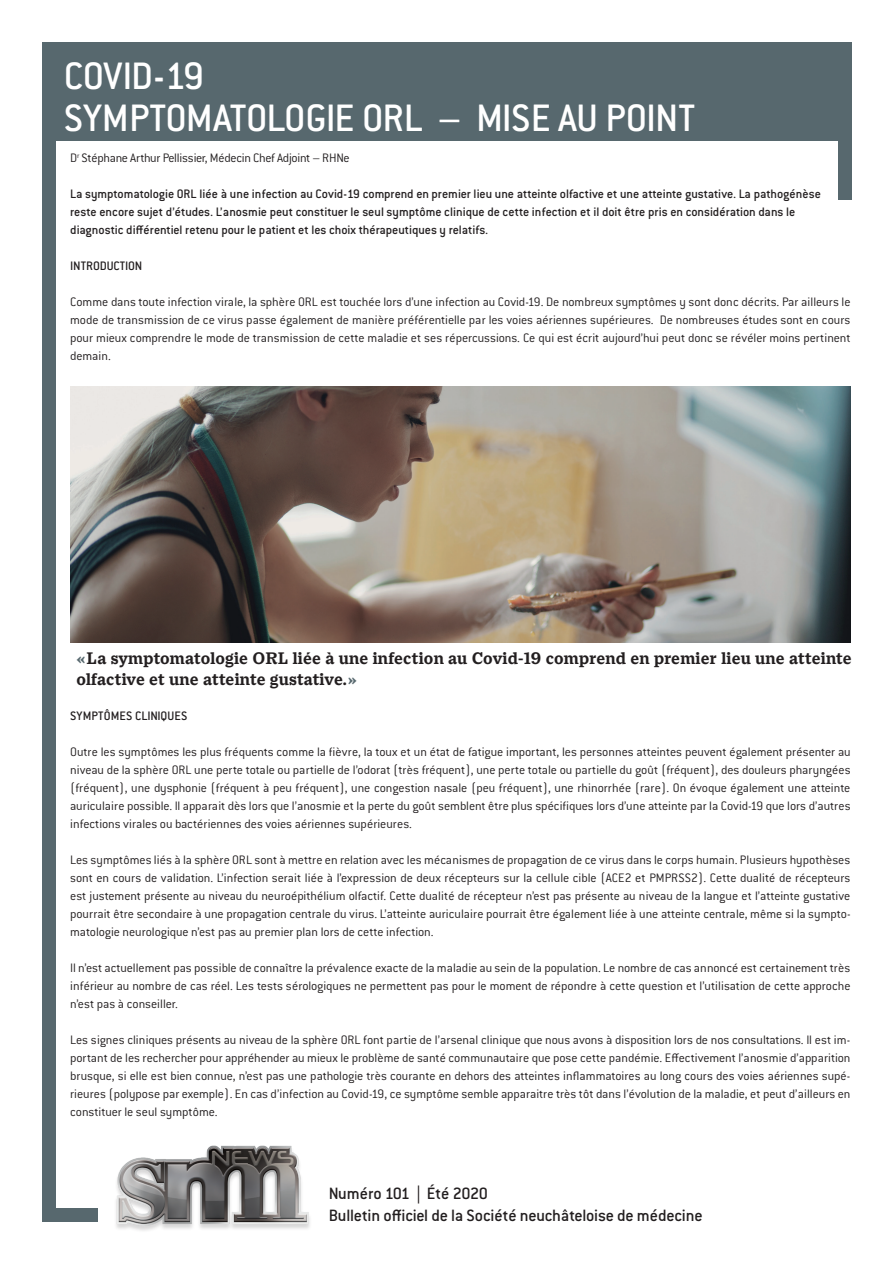
<style>
.page{position:relative;width:893px;height:1263px;background:#fff}
.page>*{position:absolute;margin:0;border:0;box-sizing:border-box;transform-origin:0 0}
.t1{font:500 42px/42px "Conduit ITC Std";letter-spacing:-.015em;color:#fff}
.t2{font:700 18px/21.6px "Macklin Text";letter-spacing:.01em;color:#231f20}
.t3{font:500 18px/21.6px "Conduit ITC Std";letter-spacing:-.015em;color:#231f20}
.t4{font:300 13.5px/18px "Conduit ITC Std";letter-spacing:-.005em;color:#231f20;text-align:justify}
.t5{font:500 13.5px/18px "Conduit ITC Std";letter-spacing:-.005em;color:#231f20}
.s1{color:#57686e}
</style>
<div class="page">
<div style="left:43px;top:87px;width:807px;height:53px;background:#57686e"></div>
<div style="left:43px;top:43px;width:807px;height:63px;background:#57686e"></div>
<div style="left:43px;top:43px;width:13px;height:1177px;background:#57686e"></div>
<div style="left:43px;top:1208px;width:55px;height:13px;background:#57686e"></div>
<img style="left:116px;top:1145px;width:194px;height:86px">
<div style="left:838px;top:43px;width:13px;height:157px;background:#57686e"></div>
<img style="left:70px;top:387px;width:780px;height:255px">
<h1 class="t1" style="left:64px;top:54px;width:633px">COVID-19<br>SYMPTOMATOLOGIE ORL – MISE AU POINT</h1>
<p class="t4" style="left:70px;top:148px;width:281px">D<sup>r</sup> Stéphane Arthur Pellissier, Médecin Chef Adjoint – RHNe</p>
<p class="t5" style="left:70px;top:184px;width:752px">La symptomatologie ORL liée à une infection au Covid-19 comprend en premier lieu une atteinte olfactive et une atteinte gustative. La pathogénèse reste encore sujet d’études. L’anosmie peut constituer le seul symptôme clinique de cette infection et il doit être pris en considération dans le diagnostic différentiel retenu pour le patient et les choix thérapeutiques y relatifs.</p>
<p class="t5" style="left:70px;top:256px;width:74px">INTRODUCTION</p>
<p class="t4" style="left:70px;top:292px;width:782px">Comme dans toute infection virale, la sphère ORL est touchée lors d’une infection au Covid-19. De nombreux symptômes y sont donc décrits. Par ailleurs le mode de transmission de ce virus passe également de manière préférentielle par les voies aériennes supérieures. De nombreuses études sont en cours pour mieux comprendre le mode de transmission de cette maladie et ses répercussions. Ce qui est écrit aujourd’hui peut donc se révéler moins pertinent demain.</p>
<h2 class="t2" style="left:77px;top:647px;width:776px"><span class="s1">«</span> La symptomatologie ORL liée à une infection au Covid-19 comprend en premier lieu une atteinte olfactive et une atteinte gustative. <span class="s1">»</span></h2>
<p class="t5" style="left:70px;top:706px;width:119px">SYMPTÔMES CLINIQUES</p>
<p class="t4" style="left:70px;top:742px;width:782px">Outre les symptômes les plus fréquents comme la fièvre, la toux et un état de fatigue important, les personnes atteintes peuvent également présenter au niveau de la sphère ORL une perte totale ou partielle de l’odorat (très fréquent), une perte totale ou partielle du goût (fréquent), des douleurs pharyngées (fréquent), une dysphonie (fréquent à peu fréquent), une congestion nasale (peu fréquent), une rhinorrhée (rare). On évoque également une atteinte auriculaire possible. Il apparait dès lors que l’anosmie et la perte du goût semblent être plus spécifiques lors d’une atteinte par la Covid-19 que lors d’autres infections virales ou bactériennes des voies aériennes supérieures.</p>
<p class="t4" style="left:70px;top:850px;width:782px">Les symptômes liés à la sphère ORL sont à mettre en relation avec les mécanismes de propagation de ce virus dans le corps humain. Plusieurs hypothèses sont en cours de validation. L’infection serait liée à l’expression de deux récepteurs sur la cellule cible (ACE2 et PMPRSS2). Cette dualité de récepteurs est justement présente au niveau du neuroépithélium olfactif. Cette dualité de récepteur n’est pas présente au niveau de la langue et l’atteinte gustative pourrait être secondaire à une propagation centrale du virus. L’atteinte auriculaire pourrait être également liée à une atteinte centrale, même si la sympto&shy;matologie neurologique n’est pas au premier plan lors de cette infection.</p>
<p class="t4" style="left:70px;top:958px;width:782px">Il n’est actuellement pas possible de connaître la prévalence exacte de la maladie au sein de la population. Le nombre de cas annoncé est certainement très inférieur au nombre de cas réel. Les tests sérologiques ne permettent pas pour le moment de répondre à cette question et l’utilisation de cette approche n’est pas à conseiller.</p>
<p class="t4" style="left:70px;top:1030px;width:782px">Les signes cliniques présents au niveau de la sphère ORL font partie de l’arsenal clinique que nous avons à disposition lors de nos consultations. Il est im&shy;portant de les rechercher pour appréhender au mieux le problème de santé communautaire que pose cette pandémie. Effectivement l’anosmie d’apparition brusque, si elle est bien connue, n’est pas une pathologie très courante en dehors des atteintes inflammatoires au long cours des voies aériennes supé&shy;rieures (polypose par exemple). En cas d’infection au Covid-19, ce symptôme semble apparaitre très tôt dans l’évolution de la maladie, et peut d’ailleurs en constituer le seul symptôme.</p>
<h2 class="t3" style="left:329px;top:1182px;width:375px">Numéro 101 | Été 2020<br>Bulletin officiel de la Société neuchâteloise de médecine</h2>
</div>
